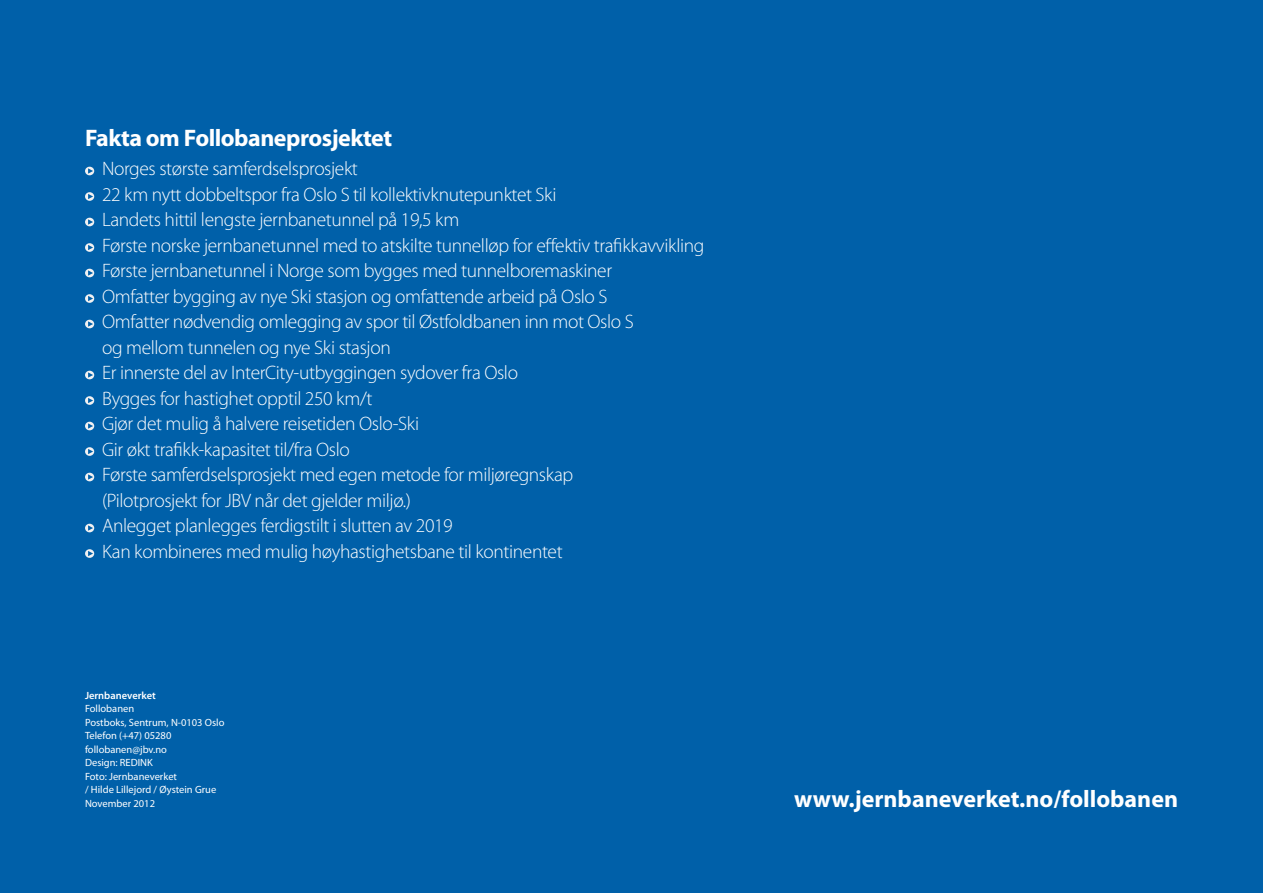
<style>
.page{position:relative;width:1263px;height:893px;background:#0060a9}
.page>*{position:absolute;margin:0;border:0;box-sizing:border-box;transform-origin:0 0}
.t1{font:700 24px "Myriad Pro";letter-spacing:-.015em;color:#fff}
.t2{font:300 19.5px/25.5px "Myriad Pro";letter-spacing:-.02em;color:#fff}
.t3{font:10.5px/13.5px "Myriad Pro";color:#fff}
.t4{font:600 10.5px "Myriad Pro";color:#fff}
</style>
<div class="page">
<svg style="left:85px;top:167px;width:9px;height:8px"></svg>
<svg style="left:85px;top:192px;width:9px;height:9px"></svg>
<svg style="left:85px;top:218px;width:9px;height:8px"></svg>
<svg style="left:85px;top:243px;width:9px;height:9px"></svg>
<svg style="left:85px;top:269px;width:9px;height:8px"></svg>
<svg style="left:85px;top:294px;width:9px;height:9px"></svg>
<svg style="left:85px;top:320px;width:9px;height:8px"></svg>
<svg style="left:85px;top:371px;width:9px;height:8px"></svg>
<svg style="left:85px;top:396px;width:9px;height:9px"></svg>
<svg style="left:85px;top:422px;width:9px;height:8px"></svg>
<svg style="left:85px;top:447px;width:9px;height:9px"></svg>
<svg style="left:85px;top:473px;width:9px;height:8px"></svg>
<svg style="left:85px;top:524px;width:9px;height:8px"></svg>
<svg style="left:85px;top:549px;width:9px;height:9px"></svg>
<p class="t1" style="left:85px;top:122px;width:309px">Fakta om Follobaneprosjektet</p>
<p class="t2" style="left:102px;top:156px;width:604px">Norges største samferdselsprosjekt<br>22 km nytt dobbeltspor fra Oslo S til kollektivknutepunktet Ski<br>Landets hittil lengste jernbanetunnel på 19,5 km<br>Første norske jernbanetunnel med to atskilte tunnelløp for effektiv trafikkavvikling Første jernbanetunnel i Norge som bygges med tunnelboremaskiner<br>Omfatter bygging av nye Ski stasjon og omfattende arbeid på Oslo S<br>Omfatter nødvendig omlegging av spor til Østfoldbanen inn mot Oslo S<br>og mellom tunnelen og nye Ski stasjon<br>Er innerste del av InterCity-utbyggingen sydover fra Oslo<br>Bygges for hastighet opptil 250 km/t<br>Gjør det mulig å halvere reisetiden Oslo-Ski<br>Gir økt trafikk-kapasitet til/fra Oslo<br>Første samferdselsprosjekt med egen metode for miljøregnskap<br>(Pilotprosjekt for JBV når det gjelder miljø.)<br>Anlegget planlegges ferdigstilt i slutten av 2019<br>Kan kombineres med mulig høyhastighetsbane til kontinentet</p>
<p class="t4" style="left:85px;top:689px;width:72px">Jernbaneverket</p>
<p class="t3" style="left:85px;top:702px;width:141px">Follobanen<br>Postboks, Sentrum, N-0103 Oslo<br>Telefon (+47) 05280 follobanen@jbv.no<br>Design: REDINK<br>Foto: Jernbaneverket<br>/ Hilde Lillejord / Øystein Grue<br>November 2012</p>
<p class="t1" style="left:794px;top:783px;width:385px">www.jernbaneverket.no/follobanen</p>
</div>
